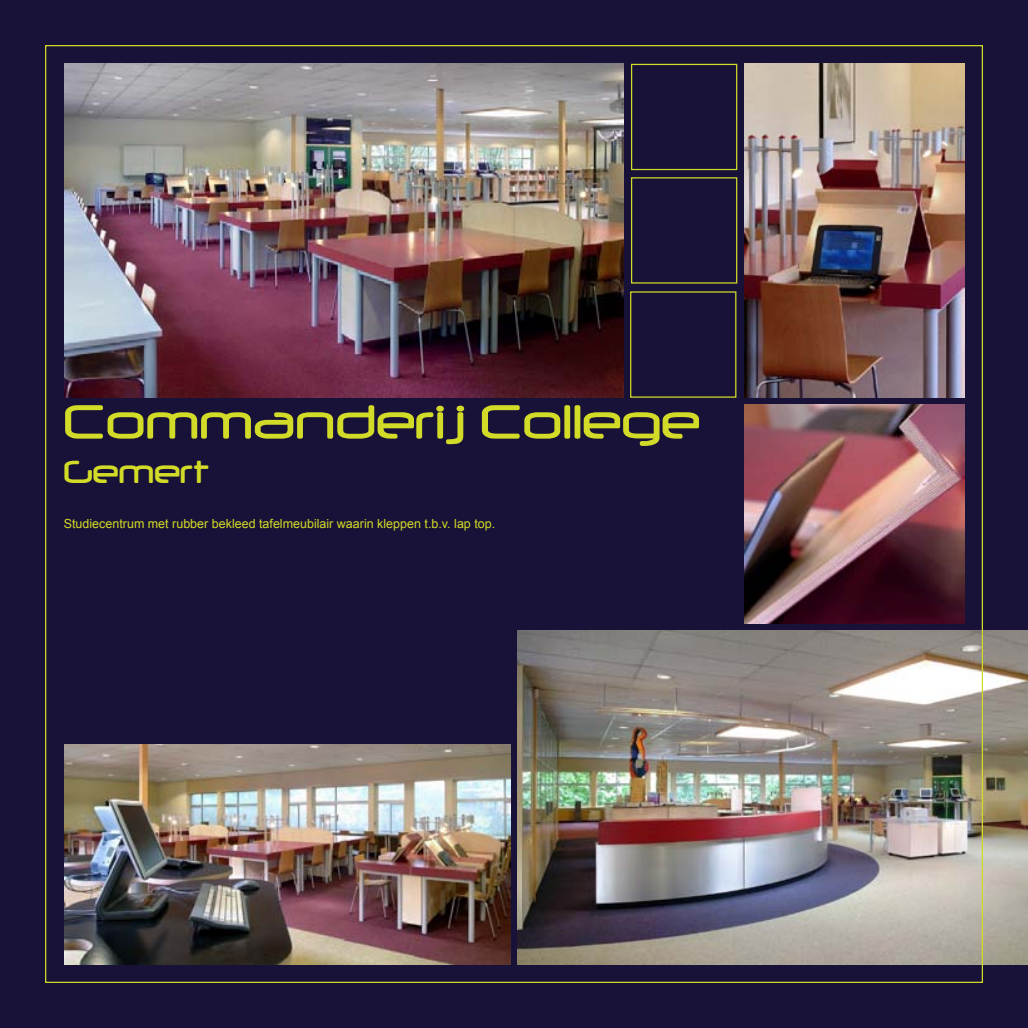
<style>
.page{position:relative;width:1028px;height:1028px;background:#191238}
.page>*{position:absolute;margin:0;border:0;box-sizing:border-box;transform-origin:0 0}
.t1{font:56.25px "Neuropol";color:#d2db27}
.t2{font:37.5px "Neuropol";color:#d2db27}
.t3{font:12.5px "Arial";color:#d2db27}
</style>
<div class="page">
<img style="left:64px;top:64px;width:560px;height:333px">
<img style="left:744px;top:64px;width:220px;height:333px">
<img style="left:744px;top:404px;width:220px;height:220px">
<img style="left:517px;top:631px;width:511px;height:333px">
<img style="left:64px;top:744px;width:446px;height:220px">
<div style="left:631px;top:64px;width:106px;height:106px;border:1px solid #d2db27"></div>
<div style="left:631px;top:177px;width:106px;height:106px;border:1px solid #d2db27"></div>
<div style="left:630px;top:291px;width:106px;height:107px;border:1px solid #d2db27"></div>
<h1 class="t1" style="left:64px;top:392px;width:638px">Commanderij College</h1>
<h2 class="t2" style="left:64px;top:452px;width:147px">Gemert</h2>
<p class="t3" style="left:64px;top:516px;width:433px">Studiecentrum met rubber bekleed tafelmeubilair waarin kleppen t.b.v. lap top.</p>
</div>
